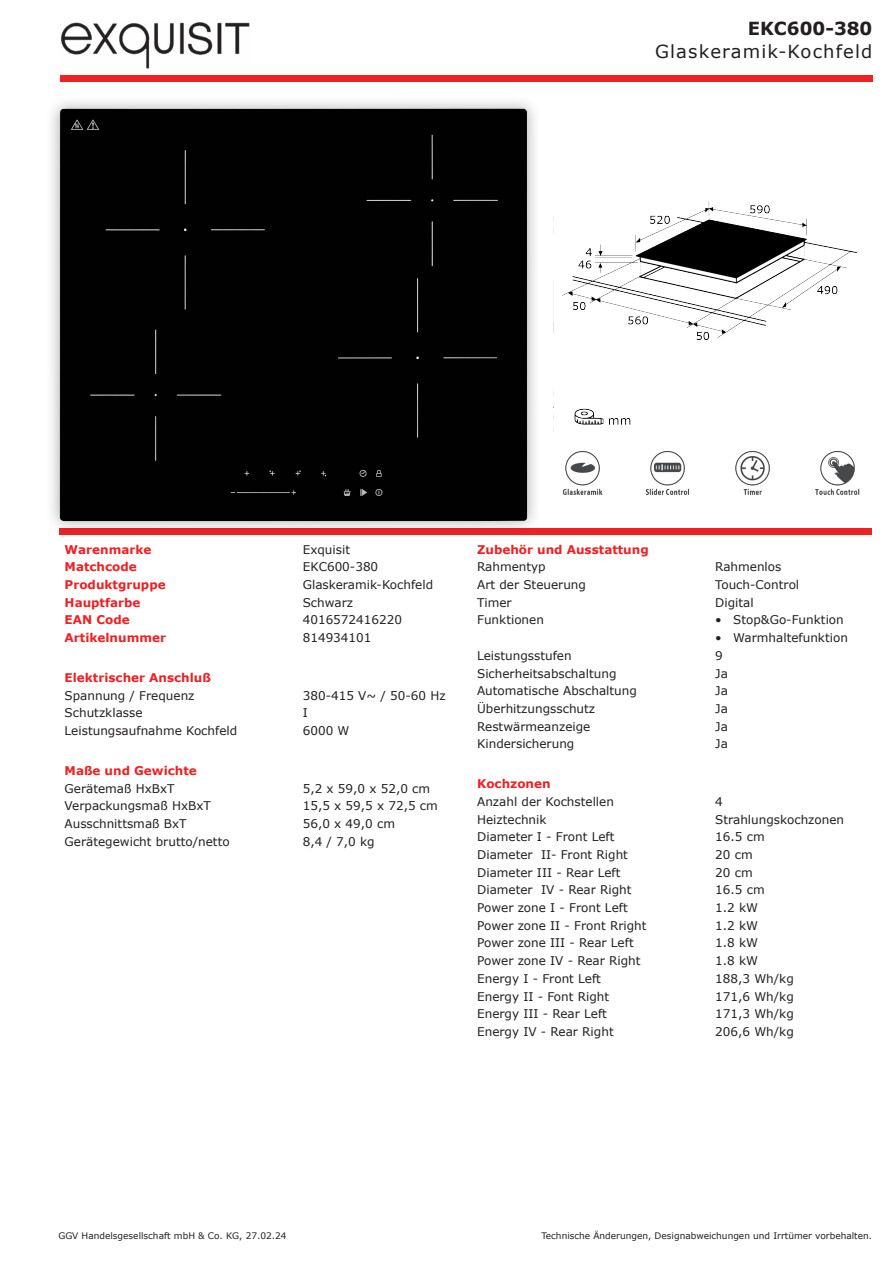
<style>
.page{position:relative;width:893px;height:1263px;background:#fff}
.page>*{position:absolute;margin:0;border:0;box-sizing:border-box;transform-origin:0 0}
.t1{font:18px "Verdana";letter-spacing:.065em;color:#231f20}
.t2{font:700 18px "Verdana";color:#231f20}
.t3{font:12px "Verdana";color:#231f20}
.t4{font:700 12px "Verdana";color:#ee2124}
.t5{font:9px "Verdana";color:#231f20}
</style>
<div class="page">
<img style="left:815px;top:451px;width:45px;height:44px">
<img style="left:735px;top:451px;width:35px;height:44px">
<img style="left:646px;top:451px;width:43px;height:44px">
<img style="left:562px;top:451px;width:41px;height:44px">
<img style="left:60px;top:22px;width:190px;height:47px">
<div style="left:60px;top:75px;width:812px;height:6px;background:#ee2124"></div>
<div style="left:60px;top:528px;width:812px;height:6px;background:#ee2124"></div>
<img style="left:562px;top:201px;width:295px;height:224px">
<div style="left:45px;top:94px;width:497px;height:441px;background:#231f20;opacity:.35"></div>
<div style="left:60px;top:109px;width:467px;height:412px;background:#010101"></div>
<h1 class="t2" style="left:748px;top:16px;width:126px">EKC600-380</h1>
<h1 class="t1" style="left:655px;top:39px;width:219px">Glaskeramik-Kochfeld</h1>
<p class="t4" style="left:65px;top:541px;width:88px">Warenmarke</p>
<p class="t3" style="left:303px;top:541px;width:49px">Exquisit</p>
<p class="t4" style="left:65px;top:558px;width:74px">Matchcode</p>
<p class="t3" style="left:303px;top:559px;width:77px">EKC600-380</p>
<p class="t4" style="left:65px;top:576px;width:103px">Produktgruppe</p>
<p class="t3" style="left:303px;top:576px;width:132px">Glaskeramik-Kochfeld</p>
<p class="t4" style="left:65px;top:594px;width:77px">Hauptfarbe</p>
<p class="t3" style="left:303px;top:594px;width:52px">Schwarz</p>
<p class="t4" style="left:65px;top:611px;width:67px">EAN Code</p>
<p class="t3" style="left:303px;top:612px;width:101px">4016572416220</p>
<p class="t4" style="left:65px;top:629px;width:103px">Artikelnummer</p>
<p class="t3" style="left:303px;top:629px;width:70px">814934101</p>
<p class="t4" style="left:65px;top:669px;width:148px">Elektrischer Anschluß</p>
<p class="t3" style="left:65px;top:687px;width:131px">Spannung / Frequenz</p>
<p class="t3" style="left:303px;top:687px;width:144px">380-415 V~ / 50-60 Hz</p>
<p class="t3" style="left:65px;top:705px;width:79px">Schutzklasse</p>
<p class="t3" style="left:303px;top:705px;width:7px">I</p>
<p class="t3" style="left:65px;top:722px;width:174px">Leistungsaufnahme Kochfeld</p>
<p class="t3" style="left:303px;top:722px;width:48px">6000 W</p>
<p class="t4" style="left:65px;top:762px;width:134px">Maße und Gewichte</p>
<p class="t3" style="left:65px;top:780px;width:112px">Gerätemaß HxBxT</p>
<p class="t3" style="left:303px;top:780px;width:129px">5,2 x 59,0 x 52,0 cm</p>
<p class="t3" style="left:65px;top:798px;width:148px">Verpackungsmaß HxBxT</p>
<p class="t3" style="left:303px;top:798px;width:137px">15,5 x 59,5 x 72,5 cm</p>
<p class="t3" style="left:65px;top:815px;width:123px">Ausschnittsmaß BxT</p>
<p class="t3" style="left:303px;top:815px;width:94px">56,0 x 49,0 cm</p>
<p class="t3" style="left:65px;top:833px;width:167px">Gerätegewicht brutto/netto</p>
<p class="t3" style="left:303px;top:833px;width:73px">8,4 / 7,0 kg</p>
<p class="t4" style="left:477px;top:541px;width:173px">Zubehör und Ausstattung</p>
<p class="t3" style="left:477px;top:559px;width:70px">Rahmentyp</p>
<p class="t3" style="left:715px;top:559px;width:68px">Rahmenlos</p>
<p class="t3" style="left:477px;top:576px;width:110px">Art der Steuerung</p>
<p class="t3" style="left:715px;top:576px;width:85px">Touch-Control</p>
<p class="t3" style="left:477px;top:594px;width:36px">Timer</p>
<p class="t3" style="left:715px;top:594px;width:40px">Digital</p>
<p class="t3" style="left:477px;top:612px;width:68px">Funktionen</p>
<p class="t3" style="left:715px;top:612px;width:130px">• Stop&amp;Go-Funktion</p>
<p class="t3" style="left:715px;top:630px;width:134px">• Warmhaltefunktion</p>
<p class="t3" style="left:477px;top:647px;width:96px">Leistungsstufen</p>
<p class="t3" style="left:715px;top:647px;width:9px">9</p>
<p class="t3" style="left:477px;top:665px;width:141px">Sicherheitsabschaltung</p>
<p class="t3" style="left:715px;top:665px;width:14px">Ja</p>
<p class="t3" style="left:477px;top:683px;width:161px">Automatische Abschaltung</p>
<p class="t3" style="left:715px;top:683px;width:14px">Ja</p>
<p class="t3" style="left:477px;top:700px;width:120px">Überhitzungsschutz</p>
<p class="t3" style="left:715px;top:700px;width:14px">Ja</p>
<p class="t3" style="left:477px;top:718px;width:115px">Restwärmeanzeige</p>
<p class="t3" style="left:715px;top:718px;width:14px">Ja</p>
<p class="t3" style="left:477px;top:736px;width:99px">Kindersicherung</p>
<p class="t3" style="left:715px;top:736px;width:14px">Ja</p>
<p class="t4" style="left:477px;top:775px;width:75px">Kochzonen</p>
<p class="t3" style="left:477px;top:793px;width:138px">Anzahl der Kochstellen</p>
<p class="t3" style="left:715px;top:793px;width:9px">4</p>
<p class="t3" style="left:477px;top:811px;width:71px">Heiztechnik</p>
<p class="t3" style="left:715px;top:811px;width:130px">Strahlungskochzonen</p>
<p class="t3" style="left:477px;top:829px;width:139px">Diameter I - Front Left</p>
<p class="t3" style="left:715px;top:829px;width:51px">16.5 cm</p>
<p class="t3" style="left:477px;top:846px;width:152px">Diameter II- Front Right</p>
<p class="t3" style="left:715px;top:846px;width:39px">20 cm</p>
<p class="t3" style="left:477px;top:864px;width:145px">Diameter III - Rear Left</p>
<p class="t3" style="left:715px;top:864px;width:39px">20 cm</p>
<p class="t3" style="left:477px;top:882px;width:156px">Diameter IV - Rear Right</p>
<p class="t3" style="left:715px;top:882px;width:51px">16.5 cm</p>
<p class="t3" style="left:477px;top:899px;width:152px">Power zone I - Front Left</p>
<p class="t3" style="left:715px;top:899px;width:44px">1.2 kW</p>
<p class="t3" style="left:477px;top:917px;width:171px">Power zone II - Front Rright</p>
<p class="t3" style="left:715px;top:917px;width:44px">1.2 kW</p>
<p class="t3" style="left:477px;top:935px;width:158px">Power zone III - Rear Left</p>
<p class="t3" style="left:715px;top:935px;width:44px">1.8 kW</p>
<p class="t3" style="left:477px;top:952px;width:165px">Power zone IV - Rear Right</p>
<p class="t3" style="left:715px;top:952px;width:44px">1.8 kW</p>
<p class="t3" style="left:477px;top:970px;width:125px">Energy I - Front Left</p>
<p class="t3" style="left:715px;top:970px;width:80px">188,3 Wh/kg</p>
<p class="t3" style="left:477px;top:988px;width:134px">Energy II - Font Right</p>
<p class="t3" style="left:715px;top:988px;width:80px">171,6 Wh/kg</p>
<p class="t3" style="left:477px;top:1005px;width:131px">Energy III - Rear Left</p>
<p class="t3" style="left:715px;top:1005px;width:80px">171,3 Wh/kg</p>
<p class="t3" style="left:477px;top:1023px;width:138px">Energy IV - Rear Right</p>
<p class="t3" style="left:715px;top:1023px;width:80px">206,6 Wh/kg</p>
<p class="t5" style="left:58px;top:1230px;width:230px">GGV Handelsgesellschaft mbH &amp; Co. KG, 27.02.24</p>
<p class="t5" style="left:541px;top:1230px;width:332px">Technische Änderungen, Designabweichungen und Irrtümer vorbehalten.</p>
</div>
